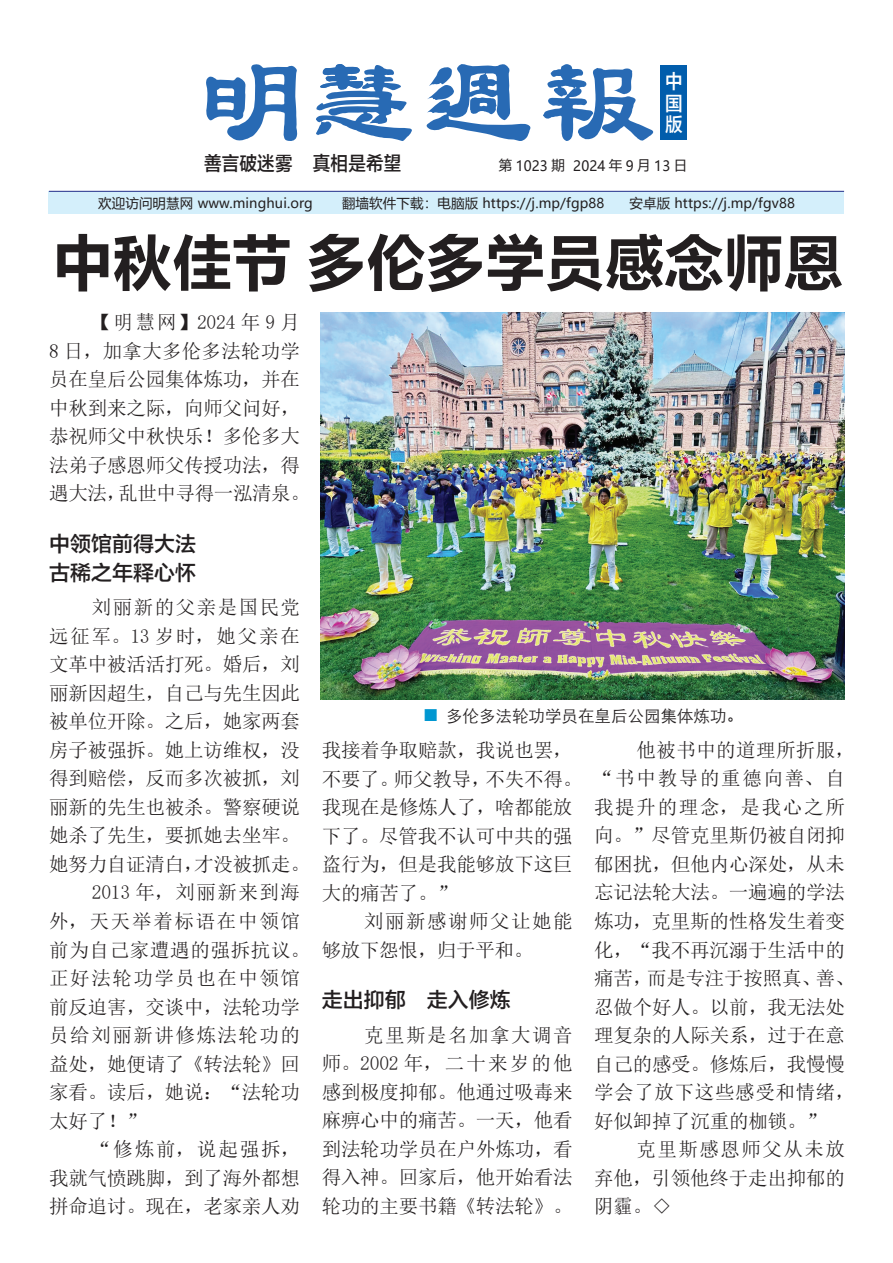
<style>
.page{position:relative;width:893px;height:1263px;background:#fff}
.page>*{position:absolute;margin:0;border:0;box-sizing:border-box;transform-origin:0 0}
.t1{font:63px "FZLTCHK GBK1 0";letter-spacing:-.025em;color:#231f20}
.t2{font:21px/28.5px "FZLTZHK GBK1 0";color:#231f20}
.t3{font:19.5px/28.5px "N Sim Sun";letter-spacing:-.01em;color:#231f20}
.t4{font:19.5px/28.5px "N Sim Sun";letter-spacing:.075em;color:#231f20}
.t5{font:19.5px "N Sim Sun";letter-spacing:.08em;color:#231f20}
.t6{font:19.5px "N Sim Sun";letter-spacing:.095em;color:#231f20}
.t7{font:19.5px "N Sim Sun";letter-spacing:.035em;color:#231f20}
.t8{font:19.5px "N Sim Sun";letter-spacing:.085em;color:#231f20}
.t9{font:19.5px "FZLTZHK GBK1 0";letter-spacing:.01em;color:#231f20;scale:.9 1}
.t10{font:19.5px/21.5px "FZLTZHK GBK1 0";color:#fff;text-align:justify;scale:.9 1}
.t11{font:16.5px "ST Xihei";color:#231f20}
.t12{font:14.1px "Microsoft Ya Hei";letter-spacing:.01em;color:#231f20;scale:.95 1}
.t13{font:13.5px "Microsoft Ya Hei";letter-spacing:.01em;color:#231f20}
.s1{font-size:13.5px}
</style>
<div class="page">
<div style="left:49px;top:191px;width:795px;height:23px;background:#d4effb"></div>
<hr style="left:49px;top:191px;width:795px;height:1px;background:#2a318b">
<div style="left:660px;top:65px;width:27px;height:75px;background:#015dac"></div>
<svg style="left:206px;top:64px;width:92px;height:77px"></svg>
<svg style="left:316px;top:64px;width:96px;height:77px"></svg>
<svg style="left:426px;top:64px;width:105px;height:77px"></svg>
<svg style="left:543px;top:64px;width:111px;height:77px"></svg>
<img style="left:320px;top:313px;width:524px;height:386px">
<p class="t10" style="left:665px;top:71px;width:21px">中国版</p>
<p class="t9" style="left:204px;top:152px;width:221px">善言破迷雾 真相是希望</p>
<p class="t12" style="left:499px;top:156px;width:200px"><span class="s1">第</span> 1023 <span class="s1">期</span> 2024 <span class="s1">年</span> 9 <span class="s1">月</span> 13 <span class="s1">日</span></p>
<p class="t13" style="left:98px;top:194px;width:216px">欢迎访问明慧网 www.minghui.org</p>
<p class="t13" style="left:342px;top:194px;width:264px">翻墙软件下载：电脑版 https://j.mp/fgp88</p>
<p class="t13" style="left:629px;top:194px;width:167px">安卓版 https://j.mp/fgv88</p>
<h1 class="t1" style="left:52px;top:228px;width:793px">中秋佳节 多伦多学员感念师恩</h1>
<p class="t3" style="left:49px;top:308px;width:262px;text-indent:43px">【明慧网】2024 年 9 月<br>8 日，加拿大多伦多法轮功学员在皇后公园集体炼功，并在中秋到来之际，向师父问好，恭祝师父中秋快乐！多伦多大法弟子感恩师父传授功法，得遇大法，乱世中寻得一泓清泉。</p>
<p class="t2" style="left:49px;top:530px;width:170px">中领馆前得大法　古稀之年释心怀</p>
<p class="t4" style="left:92px;top:593px;width:210px">刘丽新的父亲是国民党</p>
<p class="t6" style="left:49px;top:626px;width:252px">远征军。13 岁时，她父亲在</p>
<p class="t3" style="left:49px;top:650px;width:252px">文革中被活活打死。婚后，刘</p>
<p class="t3" style="left:49px;top:679px;width:252px">丽新因超生，自己与先生因此</p>
<p class="t3" style="left:49px;top:707px;width:252px">被单位开除。之后，她家两套</p>
<p class="t3" style="left:49px;top:736px;width:252px">房子被强拆。她上访维权，没</p>
<p class="t3" style="left:49px;top:764px;width:252px">得到赔偿，反而多次被抓，刘</p>
<p class="t3" style="left:49px;top:793px;width:252px">丽新的先生也被杀。警察硬说</p>
<p class="t3" style="left:49px;top:821px;width:252px">她杀了先生，要抓她去坐牢。</p>
<p class="t3" style="left:49px;top:850px;width:262px">她努力自证清白，才没被抓走。</p>
<p class="t4" style="left:92px;top:878px;width:210px">2013 年，刘丽新来到海</p>
<p class="t8" style="left:49px;top:911px;width:252px">外，天天举着标语在中领馆</p>
<p class="t7" style="left:49px;top:940px;width:262px">前为自己家遭遇的强拆抗议。</p>
<p class="t5" style="left:49px;top:968px;width:252px">正好法轮功学员也在中领馆</p>
<p class="t3" style="left:49px;top:992px;width:252px">前反迫害，交谈中，法轮功学</p>
<p class="t5" style="left:49px;top:1025px;width:252px">员给刘丽新讲修炼法轮功的</p>
<p class="t3" style="left:49px;top:1049px;width:252px">益处，她便请了《转法轮》回</p>
<p class="t3" style="left:49px;top:1078px;width:252px">家看。读后，她说：“法轮功</p>
<p class="t3" style="left:49px;top:1106px;width:98px">太好了！”</p>
<p class="t3" style="left:92px;top:1135px;width:210px">“修炼前，说起强拆，</p>
<p class="t3" style="left:49px;top:1163px;width:252px">我就气愤跳脚，到了海外都想</p>
<p class="t3" style="left:49px;top:1192px;width:252px">拼命追讨。现在，老家亲人劝</p>
<p class="t11" style="left:446px;top:704px;width:298px">多伦多法轮功学员在皇后公园集体炼功。</p>
<p class="t3" style="left:322px;top:736px;width:262px">我接着争取赔款，我说也罢，不要了。师父教导，不失不得。我现在是修炼人了，啥都能放下了。尽管我不认可中共的强盗行为，但是我能够放下这巨大的痛苦了。”</p>
<p class="t4" style="left:322px;top:907px;width:252px;text-indent:43px">刘丽新感谢师父让她能够放下怨恨，归于平和。</p>
<p class="t2" style="left:322px;top:986px;width:190px">走出抑郁　走入修炼</p>
<p class="t3" style="left:322px;top:1020px;width:252px;text-align:justify;text-indent:43px">克里斯是名加拿大调音师。2002 年，二十来岁的他感到极度抑郁。他通过吸毒来麻痹心中的痛苦。一天，他看到法轮功学员在户外炼功，看得入神。回家后，他开始看法轮功的主要书籍《转法轮》。</p>
<p class="t3" style="left:594px;top:736px;width:262px;text-indent:43px">他被书中的道理所折服，“书中教导的重德向善、自我提升的理念，是我心之所向。”尽管克里斯仍被自闭抑郁困扰，但他内心深处，从未忘记法轮大法。一遍遍的学法炼功，克里斯的性格发生着变化，“我不再沉溺于生活中的痛苦，而是专注于按照真、善、忍做个好人。以前，我无法处理复杂的人际关系，过于在意自己的感受。修炼后，我慢慢学会了放下这些感受和情绪，好似卸掉了沉重的枷锁。”</p>
<p class="t3" style="left:594px;top:1135px;width:252px;text-align:justify;text-indent:43px">克里斯感恩师父从未放弃他，引领他终于走出抑郁的阴霾。◇</p>
</div>
